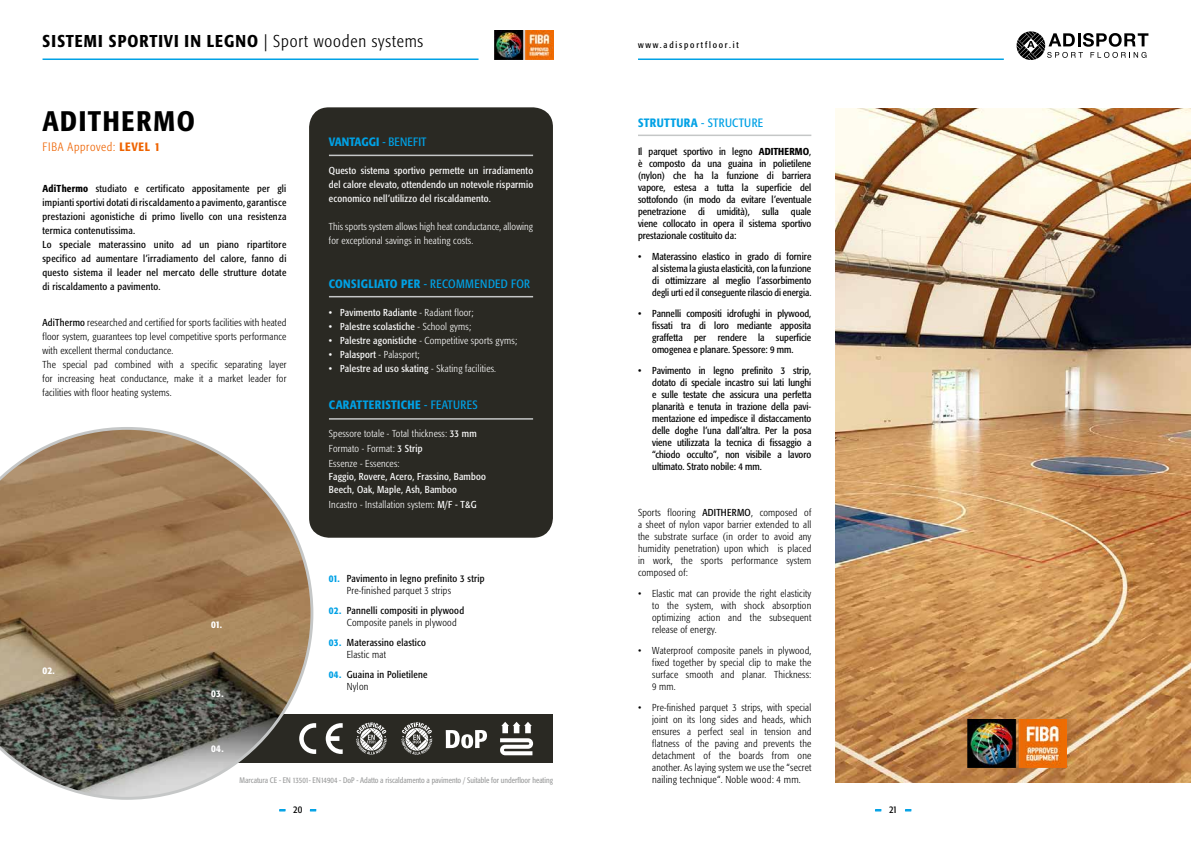
<style>
.page{position:relative;width:1191px;height:842px;background:#fff}
.page>*{position:absolute;margin:0;border:0;box-sizing:border-box;transform-origin:0 0}
.t1{font:500 condensed 28px "Formata";letter-spacing:.06em;color:#000}
.t2{font:500 condensed 17px "Formata";letter-spacing:.06em;color:#000}
.t3{font:condensed 12px "Formata";letter-spacing:.02em;color:#00a1e5}
.t4{font:500 condensed 12px "Formata";letter-spacing:.02em;color:#00a1e5}
.t5{font:300 condensed 12px "Formata";letter-spacing:.05em;color:#ee6300}
.t6{font:500 condensed 12px "Formata";color:#00a1e5}
.t7{font:condensed 10px/12px "Formata";letter-spacing:.025em;color:#000;text-align:justify}
.t8{font:300 condensed 10px/12px "Formata";letter-spacing:.02em;color:#000;text-align:justify}
.t9{font:condensed 10px/14px "Formata";letter-spacing:.02em;color:#fff;text-align:justify}
.t10{font:300 condensed 10px/15px "Formata";letter-spacing:.02em;color:#fff}
.t11{font:500 condensed 10px "Formata";letter-spacing:.025em;color:#00a1e5}
.t12{font:500 condensed 10px "Formata";letter-spacing:.025em;color:#fff}
.t13{font:700 condensed 10px "Formata";color:#00a1e5;scale:2 1}
.t14{font:condensed 9px "Formata";letter-spacing:.2em;color:#000}
.t15{font:condensed 8px "Formata";color:#9d9e9e;scale:.95 1}
.s1{font-weight:300}
.s2{font-weight:500}
.s3{font-weight:400}
.s4{font-weight:400;color:#000}
</style>
<div class="page">
<svg style="left:279px;top:809px;width:7px;height:2px"></svg>
<svg style="left:310px;top:809px;width:6px;height:2px"></svg>
<svg style="left:875px;top:809px;width:6px;height:2px"></svg>
<svg style="left:905px;top:809px;width:6px;height:2px"></svg>
<div style="left:309px;top:107px;width:244px;height:431px;background:#2a2923;border-radius:20px"></div>
<hr style="left:329px;top:155px;width:204px;height:1px;background:#c5c7c7">
<hr style="left:329px;top:296px;width:204px;height:1px;background:#c5c7c7">
<hr style="left:329px;top:418px;width:204px;height:2px;background:#c5c7c7">
<hr style="left:43px;top:58px;width:435px;height:2px;background:#00a1e5">
<img style="left:494px;top:31px;width:59px;height:29px">
<svg style="left:1016px;top:31px;width:132px;height:29px"></svg>
<hr style="left:638px;top:58px;width:365px;height:2px;background:#00a1e5">
<img style="left:835px;top:108px;width:356px;height:675px">
<div style="left:169px;top:714px;width:384px;height:49px;background:#2a2923"></div>
<svg style="left:313px;top:723px;width:3px;height:31px"></svg>
<svg style="left:326px;top:723px;width:17px;height:31px"></svg>
<svg style="left:356px;top:722px;width:31px;height:32px"></svg>
<svg style="left:401px;top:722px;width:31px;height:33px"></svg>
<svg style="left:500px;top:722px;width:33px;height:33px"></svg>
<svg style="left:0;top:427px;width:313px;height:373px"></svg>
<img style="left:967px;top:719px;width:99px;height:48px">
<hr style="left:638px;top:135px;width:173px;height:1px;background:#c5c7c7">
<svg style="left:446px;top:730px;width:41px;height:18px"></svg>
<h2 class="t2" style="left:43px;top:31px;width:382px">SISTEMI SPORTIVI IN LEGNO <span class="s1">| Sport wooden systems</span></h2>
<p class="t14" style="left:638px;top:39px;width:102px">www.adisportfloor.it</p>
<h1 class="t1" style="left:43px;top:104px;width:154px">ADITHERMO</h1>
<p class="t5" style="left:43px;top:140px;width:119px">FIBA Approved: <span class="s2">LEVEL 1</span></p>
<p class="t7" style="left:43px;top:182px;width:245px;line-height:14px;text-align:left"><span class="s2">AdiThermo</span> studiato e certificato appositamente per gli impianti sportivi dotati di riscaldamento a pavimento, garantisce prestazioni agonistiche di primo livello con una resistenza termica contenutissima.<br>Lo speciale materassino unito ad un piano ripartitore specifico ad aumentare l’irradiamento del calore, fanno di questo sistema il leader nel mercato delle strutture dotate di riscaldamento a pavimento.</p>
<p class="t8" style="left:43px;top:316px;width:245px;line-height:14px;text-align:left"><span class="s3">AdiThermo</span> researched and certified for sports facilities with heated floor system, guarantees top level competitive sports performance with excellent thermal conductance.<br>The special pad combined with a specific separating layer for increasing heat conductance, make it a market leader for facilities with floor heating systems.</p>
<p class="t12" style="left:43px;top:664px;width:14px">02.</p>
<p class="t12" style="left:211px;top:618px;width:12px">01.</p>
<p class="t12" style="left:211px;top:687px;width:14px">03.</p>
<p class="t12" style="left:211px;top:742px;width:14px">04.</p>
<p class="t6" style="left:329px;top:135px;width:99px">VANTAGGI <span class="s3">- BENEFIT</span></p>
<p class="t9" style="left:329px;top:164px;width:206px">Questo sistema sportivo permette un irradiamento del calore elevato, ottendendo un notevole risparmio economico nell’utilizzo del riscaldamento.</p>
<p class="t10" style="left:329px;top:220px;width:206px;line-height:14px">This sports system allows high heat conductance, allowing for exceptional savings in heating costs.</p>
<p class="t3" style="left:329px;top:276px;width:202px"><span class="s2">CONSIGLIATO PER</span> - RECOMMENDED FOR</p>
<p class="t9" style="left:329px;top:305px;width:146px">• Pavimento Radiante <span class="s1">- Radiant floor;</span></p>
<p class="t9" style="left:329px;top:319px;width:144px">• Palestre scolastiche <span class="s1">- School gyms;</span></p>
<p class="t10" style="left:329px;top:333px;width:190px"><span class="s3">• Palestre agonistiche</span> - Competitive sports gyms;</p>
<p class="t10" style="left:329px;top:347px;width:92px"><span class="s3">• Palasport</span> - Palasport;</p>
<p class="t9" style="left:329px;top:361px;width:169px">• Palestre ad uso skating <span class="s1">- Skating facilities.</span></p>
<p class="t4" style="left:329px;top:398px;width:150px">CARATTERISTICHE <span class="s3">- FEATURES</span></p>
<p class="t10" style="left:329px;top:426px;width:149px">Spessore totale - Total thickness: <span class="s3">33 mm<br></span>Formato - Format: <span class="s3">3 Strip<br></span>Essenze - Essences:</p>
<p class="t9" style="left:329px;top:470px;width:158px;line-height:13px">Faggio, Rovere, Acero, Frassino, Bamboo<br>Beech, Oak, Maple, Ash, Bamboo</p>
<p class="t10" style="left:329px;top:497px;width:149px">Incastro - Installation system: <span class="s3">M/F - T&amp;G</span></p>
<p class="t7" style="left:347px;top:572px;width:139px">Pavimento in legno prefinito 3 strip</p>
<p class="t8" style="left:347px;top:584px;width:106px">Pre-finished parquet 3 strips</p>
<p class="t11" style="left:329px;top:572px;width:12px">01.</p>
<p class="t7" style="left:347px;top:604px;width:119px">Pannelli compositi in plywood</p>
<p class="t8" style="left:347px;top:616px;width:111px">Composite panels in plywood</p>
<p class="t11" style="left:329px;top:605px;width:14px">02.</p>
<p class="t7" style="left:347px;top:636px;width:81px">Materassino elastico</p>
<p class="t8" style="left:347px;top:648px;width:41px">Elastic mat</p>
<p class="t11" style="left:329px;top:636px;width:14px">03.</p>
<p class="t11" style="left:329px;top:669px;width:14px">04.</p>
<p class="t7" style="left:347px;top:668px;width:82px">Guaina in Polietilene</p>
<p class="t8" style="left:347px;top:681px;width:23px">Nylon</p>
<p class="t15" style="left:239px;top:775px;width:331px">Marcatura CE - EN 13501- EN14904 - DoP - Adatto a riscaldamento a pavimento / Suitable for underfloor heating</p>
<p class="t3" style="left:638px;top:116px;width:127px"><span class="s2">STRUTTURA</span> - STRUCTURE</p>
<p class="t7" style="left:638px;top:146px;width:175px">Il parquet sportivo in legno <span class="s2">ADITHERMO</span>, è composto da una guaina in polietilene (nylon) che ha la funzione di barriera vapore, estesa a tutta la superficie del sottofondo (in modo da evitare l’eventuale penetrazione di umidità), sulla quale viene collocato in opera il sistema sportivo prestazionale costituito da:</p>
<p class="t7" style="left:652px;top:251px;width:161px;text-indent:-14px">• Materassino elastico in grado di fornire al sistema la giusta elasticità, con la funzione di ottimizzare al meglio l’assorbimento degli urti ed il conseguente rilascio di energia.</p>
<p class="t7" style="left:652px;top:308px;width:161px;text-indent:-14px">• Pannelli compositi idrofughi in plywood, fissati tra di loro mediante apposita graffetta per rendere la superficie omogenea e planare. Spessore: 9 mm.</p>
<p class="t7" style="left:652px;top:365px;width:161px;text-indent:-14px">• Pavimento in legno prefinito 3 strip, dotato di speciale incastro sui lati lunghi e sulle testate che assicura una perfetta planarità e tenuta in trazione della pavi&shy;mentazione ed impedisce il distaccamento delle doghe l’una dall’altra. Per la posa viene utilizzata la tecnica di fissaggio a “chiodo occulto”, non visibile a lavoro ultimato. Strato nobile: 4 mm.</p>
<p class="t8" style="left:638px;top:506px;width:175px">Sports flooring <span class="s3">ADITHERMO</span>, composed of a sheet of nylon vapor barrier extended to all the substrate surface (in order to avoid any humidity penetration) upon which is placed in work, the sports performance system composed of:</p>
<p class="t8" style="left:652px;top:587px;width:161px;text-indent:-14px">• Elastic mat can provide the right elasticity to the system, with shock absorption optimizing action and the subsequent release of energy.</p>
<p class="t8" style="left:652px;top:644px;width:161px;text-indent:-14px">• Waterproof composite panels in plywood, fixed together by special clip to make the surface smooth and planar. Thickness:<br>9 mm.</p>
<p class="t8" style="left:652px;top:701px;width:161px;text-indent:-14px">• Pre-finished parquet 3 strips, with special joint on its long sides and heads, which ensures a perfect seal in tension and flatness of the paving and prevents the detachment of the boards from one another. As laying system we use the “secret nailing technique“. Noble wood: 4 mm.</p>
<p class="t13" style="left:279px;top:803px;width:20px">- <span class="s4">20</span> -</p>
<p class="t13" style="left:875px;top:803px;width:20px">- <span class="s4">21</span> -</p>
</div>
